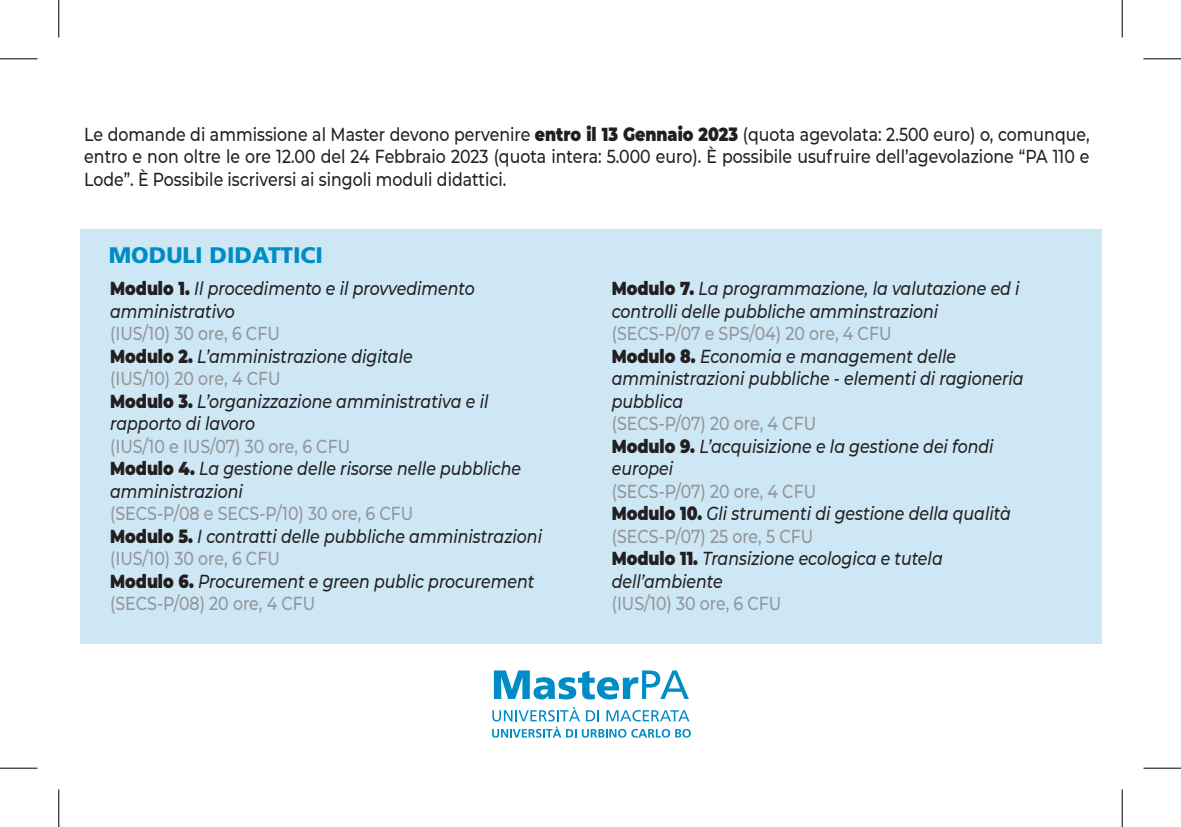
<style>
.page{position:relative;width:1181px;height:827px;background:#fff}
.page>*{position:absolute;margin:0;border:0;box-sizing:border-box;transform-origin:0 0}
.t1{font:900 22.5px "Frutiger";color:#008dc7}
.t2{font:italic 500 18.75px/22.5px "Montserrat";color:#231f20;scale:.84 1}
.t3{font:500 18.75px/22.5px "Montserrat";color:#231f20;text-align:justify;scale:.84 1}
.t4{font:500 18.75px "Montserrat";color:#939598;scale:.84 1}
.s1{font-weight:900}
.s2{font-weight:900;font-style:normal}
.s3{font-style:normal;color:#939598}
</style>
<div class="page">
<div style="left:81px;top:229px;width:1020px;height:414px;background:#cde8f4"></div>
<svg style="left:494px;top:670px;width:195px;height:29px"></svg>
<svg style="left:492px;top:707px;width:199px;height:30px"></svg>
<hr style="left:0;top:58px;width:38px;height:1px;background:#000">
<hr style="left:1143px;top:58px;width:38px;height:1px;background:#000">
<hr style="left:0;top:767px;width:38px;height:1px;background:#000">
<hr style="left:1143px;top:767px;width:38px;height:1px;background:#000">
<hr style="left:58px;top:0;width:1px;height:37px;background:#000">
<hr style="left:58px;top:789px;width:1px;height:37px;background:#000">
<hr style="left:1121px;top:0;width:1px;height:37px;background:#000">
<hr style="left:1121px;top:789px;width:1px;height:37px;background:#000">
<p class="t3" style="left:84px;top:122px;width:1198px">Le domande di ammissione al Master devono pervenire <span class="s1">entro il 13 Gennaio 2023</span> (quota agevolata: 2.500 euro) o, comunque, entro e non oltre le ore 12.00 del 24 Febbraio 2023 (quota intera: 5.000 euro). È possibile usufruire dell’agevolazione “PA 110 e Lode”. È Possibile iscriversi ai singoli moduli didattici.</p>
<p class="t1" style="left:109px;top:241px;width:216px">MODULI DIDATTICI</p>
<p class="t2" style="left:110px;top:276px;width:436px"><span class="s2">Modulo 1.</span> Il procedimento e il provvedimento amministrativo</p>
<p class="t2" style="left:110px;top:321px;width:452px"><span class="s3">(IUS/10) 30 ore, 6 CFU<br></span><span class="s2">Modulo 2.</span> L’amministrazione digitale<br><span class="s3">(IUS/10) 20 ore, 4 CFU<br></span><span class="s2">Modulo 3.</span> L’organizzazione amministrativa e il rapporto di lavoro</p>
<p class="t2" style="left:110px;top:434px;width:491px"><span class="s3">(IUS/10 e IUS/07) 30 ore, 6 CFU<br></span><span class="s2">Modulo 4.</span> La gestione delle risorse nelle pubbliche amministrazioni</p>
<p class="t2" style="left:110px;top:501px;width:515px"><span class="s3">(SECS-P/08 e SECS-P/10) 30 ore, 6 CFU<br></span><span class="s2">Modulo 5.</span> I contratti delle pubbliche amministrazioni <span class="s3">(IUS/10) 30 ore, 6 CFU<br></span><span class="s2">Modulo 6.</span> Procurement e green public procurement <span class="s3">(SECS-P/08) 20 ore, 4 CFU</span></p>
<p class="t2" style="left:612px;top:276px;width:487px"><span class="s2">Modulo 7.</span> La programmazione, la valutazione ed i controlli delle pubbliche amminstrazioni</p>
<p class="t2" style="left:612px;top:321px;width:492px"><span class="s3">(SECS-P/07 e SPS/04) 20 ore, 4 CFU<br></span><span class="s2">Modulo 8.</span> Economia e management delle amministrazioni pubbliche - elementi di ragioneria pubblica</p>
<p class="t2" style="left:612px;top:411px;width:456px"><span class="s3">(SECS-P/07) 20 ore, 4 CFU<br></span><span class="s2">Modulo 9.</span> L’acquisizione e la gestione dei fondi europei</p>
<p class="t2" style="left:612px;top:479px;width:476px"><span class="s3">(SECS-P/07) 20 ore, 4 CFU<br></span><span class="s2">Modulo 10.</span> Gli strumenti di gestione della qualità <span class="s3">(SECS-P/07) 25 ore, 5 CFU<br></span><span class="s2">Modulo 11.</span> Transizione ecologica e tutela dell’ambiente</p>
<p class="t4" style="left:612px;top:590px;width:203px">(IUS/10) 30 ore, 6 CFU</p>
</div>
